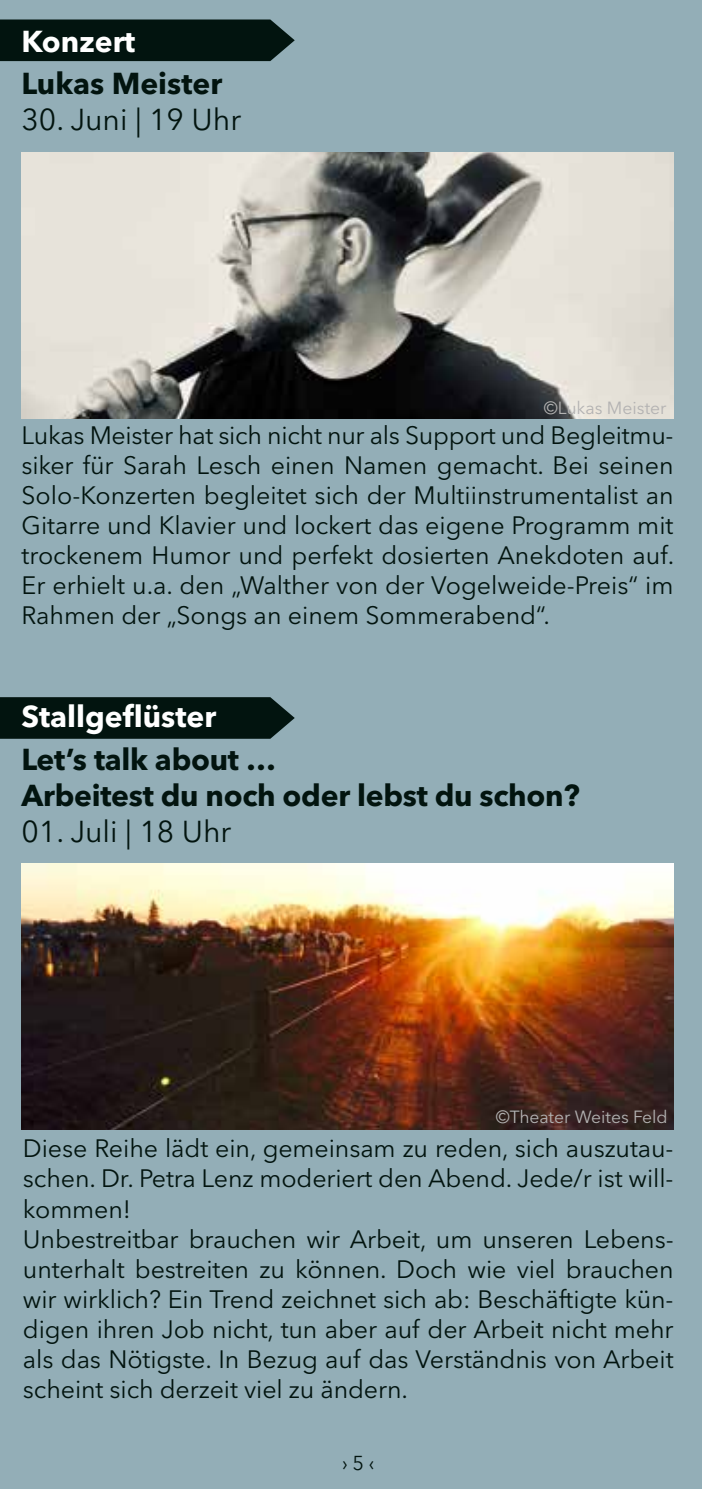
<style>
.page{position:relative;width:702px;height:1489px;background:#fff}
.page>*{position:absolute;margin:0;border:0;box-sizing:border-box;transform-origin:0 0}
.t1{font:700 30px/36px "Avenir Next LT Pro";letter-spacing:-.01em;color:#02140f}
.t2{font:30px "Avenir Next LT Pro";color:#02140f}
.t3{font:700 30px "Avenir Next LT Pro";color:#fff}
.t4{font:25px/30px "Avenir Next LT Pro";letter-spacing:-.005em;color:#02140f;text-align:justify}
.t5{font:20px "Avenir Next LT Pro";color:#02140f}
.t6{font:17.5px "Avenir Next LT Pro";color:#b3b2b2}
</style>
<div class="page">
<div style="left:0;top:0;width:702px;height:1488px;background:#93aeb7"></div>
<div style="left:0;top:19px;width:295px;height:42px;background:#02140f"></div>
<img style="left:22px;top:152px;width:651px;height:266px">
<div style="left:0;top:697px;width:295px;height:41px;background:#02140f"></div>
<img style="left:22px;top:863px;width:651px;height:266px">
<p class="t3" style="left:22px;top:23px;width:115px">Konzert</p>
<p class="t1" style="left:22px;top:66px;width:202px">Lukas Meister</p>
<p class="t2" style="left:22px;top:102px;width:221px">30. Juni | 19 Uhr</p>
<p class="t6" style="left:543px;top:398px;width:124px">©Lukas Meister</p>
<p class="t4" style="left:22px;top:420px;width:654px">Lukas Meister hat sich nicht nur als Support und Begleitmu&shy;siker für Sarah Lesch einen Namen gemacht. Bei seinen Solo-Konzerten begleitet sich der Multiinstrumentalist an Gitarre und Klavier und lockert das eigene Programm mit trockenem Humor und perfekt dosierten Anekdoten auf.<br>Er erhielt u.a. den „Walther von der Vogelweide-Preis“ im Rahmen der „Songs an einem Sommerabend“.</p>
<p class="t3" style="left:22px;top:698px;width:196px">Stallgeflüster</p>
<p class="t1" style="left:22px;top:741px;width:559px">Let’s talk about …<br>Arbeitest du noch oder lebst du schon?</p>
<p class="t2" style="left:22px;top:813px;width:211px">01. Juli | 18 Uhr</p>
<p class="t6" style="left:495px;top:1106px;width:173px">©Theater Weites Feld</p>
<p class="t4" style="left:23px;top:1133px;width:652px;text-align:left">Diese Reihe lädt ein, gemeinsam zu reden, sich auszutau&shy;schen. Dr. Petra Lenz moderiert den Abend. Jede/r ist will&shy;kommen!<br>Unbestreitbar brauchen wir Arbeit, um unseren Lebens&shy;unterhalt bestreiten zu können. Doch wie viel brauchen wir wirklich? Ein Trend zeichnet sich ab: Beschäftigte kün&shy;digen ihren Job nicht, tun aber auf der Arbeit nicht mehr als das Nötigste. In Bezug auf das Verständnis von Arbeit scheint sich derzeit viel zu ändern.</p>
<p class="t5" style="left:342px;top:1450px;width:34px">› 5 ‹</p>
</div>
